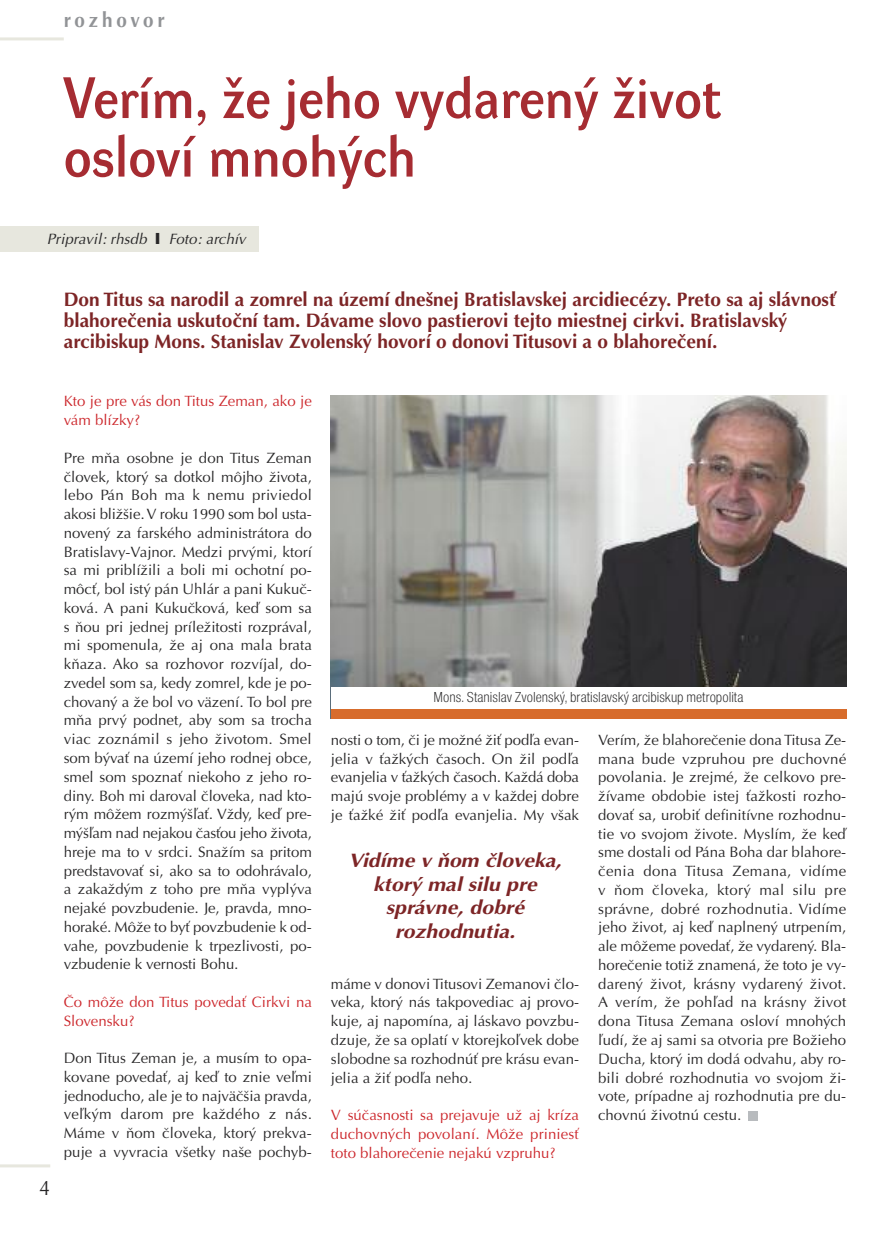
<style>
.page{position:relative;width:893px;height:1234px;background:#fff}
.page>*{position:absolute;margin:0;border:0;box-sizing:border-box;transform-origin:0 0}
.t1{font:700 57px/58.5px "Dyna Grotesk LE";color:#a62c32;scale:.9 1}
.t2{font:700 21px "Optima CE";letter-spacing:.2em;color:#919396;scale:.9 1}
.t3{font:21px "Optima CE";color:#272627;scale:.9 1}
.t4{font:700 19.5px/21px "Optima CE";color:#7d2526}
.t5{font:italic 700 19.5px/23.7px "Optima CE";color:#7d2526;text-align:center;scale:1.1 1}
.t6{font:15px/18.8px "Optima CE";color:#272627;text-align:justify}
.t7{font:15px/18.8px "Optima CE";color:#cc262b}
.t8{font:15px "Nimbus San DEE Ligh Cond";color:#272627}
.t9{font:italic 15px "Optima CE";letter-spacing:.01em;color:#272627}
</style>
<div class="page">
<hr style="left:0;top:1164px;width:50px;height:3px;background:#e7e7de">
<hr style="left:0;top:37px;width:64px;height:3px;background:#e7e7de">
<div style="left:0;top:226px;width:259px;height:26px;background:#e7e7de"></div>
<div style="left:748px;top:1111px;width:10px;height:9px;background:#b8bbbe"></div>
<img style="left:331px;top:395px;width:515px;height:292px">
<div style="left:331px;top:708px;width:515px;height:10px;background:#d76c2c"></div>
<h2 class="t2" style="left:64px;top:12px;width:114px">rozhovor</h2>
<h1 class="t1" style="left:64px;top:74px;width:732px">Verím, že jeho vydarený život osloví mnohých</h1>
<p class="t9" style="left:47px;top:233px;width:200px">Pripravil: rhsdb ❙ Foto: archív</p>
<p class="t4" style="left:64px;top:291px;width:774px">Don Titus sa narodil a zomrel na území dnešnej Bratislavskej arcidiecézy. Preto sa aj slávnosť blahorečenia uskutoční tam. Dávame slovo pastierovi tejto miestnej cirkvi. Bratislavský arcibiskup Mons. Stanislav Zvolenský hovorí o donovi Titusovi a o blahorečení.</p>
<h2 class="t3" style="left:40px;top:1180px;width:13px">4</h2>
<p class="t7" style="left:64px;top:393px;width:250px">Kto je pre vás don Titus Zeman, ako je vám blízky?</p>
<p class="t6" style="left:64px;top:449px;width:250px">Pre mňa osobne je don Titus Zeman človek, ktorý sa dotkol môjho života, lebo Pán Boh ma k nemu priviedol akosi bližšie.V roku 1990 som bol usta&shy;novený za farského administrátora do Bratislavy-Vajnor. Medzi prvými, ktorí sa mi priblížili a boli mi ochotní po&shy;môcť, bol istý pán Uhlár a pani Kukuč&shy;ková. A pani Kukučková, keď som sa s ňou pri jednej príležitosti rozprával, mi spomenula, že aj ona mala brata kňaza. Ako sa rozhovor rozvíjal, do&shy;zvedel som sa, kedy zomrel, kde je po&shy;chovaný a že bol vo väzení. To bol pre mňa prvý podnet, aby som sa trocha viac zoznámil s jeho životom. Smel som bývať na území jeho rodnej obce, smel som spoznať niekoho z jeho ro&shy;diny. Boh mi daroval človeka, nad kto&shy;rým môžem rozmýšľať. Vždy, keď pre&shy;mýšľam nad nejakou časťou jeho života, hreje ma to v srdci. Snažím sa pritom predstavovať si, ako sa to odohrávalo, a zakaždým z toho pre mňa vyplýva nejaké povzbudenie. Je, pravda, mno&shy;horaké. Môže to byť povzbudenie k od&shy;vahe, povzbudenie k trpezlivosti, po&shy;vzbudenie k vernosti Bohu.</p>
<p class="t7" style="left:64px;top:993px;width:250px">Čo môže don Titus povedať Cirkvi na<br>Slovensku?</p>
<p class="t6" style="left:64px;top:1049px;width:250px">Don Titus Zeman je, a musím to opa&shy;kovane povedať, aj keď to znie veľmi jednoducho, ale je to najväčšia pravda, veľkým darom pre každého z nás.<br>Máme v ňom človeka, ktorý prekva&shy;puje a vyvracia všetky naše pochyb-</p>
<p class="t8" style="left:434px;top:688px;width:311px">Mons. Stanislav Zvolenský, bratislavský arcibiskup metropolita</p>
<p class="t6" style="left:331px;top:731px;width:250px">nosti o tom, či je možné žiť podľa evan&shy;jelia v ťažkých časoch. On žil podľa evanjelia v ťažkých časoch. Každá doba majú svoje problémy a v každej dobre je ťažké žiť podľa evanjelia. My však</p>
<h3 class="t5" style="left:348px;top:850px;width:195px">Vidíme v ňom človeka, ktorý mal silu pre správne, dobré rozhodnutia.</h3>
<p class="t6" style="left:331px;top:975px;width:250px">máme v donovi Titusovi Zemanovi člo&shy;veka, ktorý nás takpovediac aj provo&shy;kuje, aj napomína, aj láskavo povzbu&shy;dzuje, že sa oplatí v ktorejkoľvek dobe slobodne sa rozhodnúť pre krásu evan&shy;jelia a žiť podľa neho.</p>
<p class="t7" style="left:331px;top:1106px;width:250px;text-align:justify">V súčasnosti sa prejavuje už aj kríza duchovných povolaní. Môže priniesť toto blahorečenie nejakú vzpruhu?</p>
<p class="t6" style="left:598px;top:731px;width:250px">Verím, že blahorečenie dona Titusa Ze&shy;mana bude vzpruhou pre duchovné povolania. Je zrejmé, že celkovo pre&shy;žívame obdobie istej ťažkosti rozho&shy;dovať sa, urobiť definitívne rozhodnu&shy;tie vo svojom živote. Myslím, že keď sme dostali od Pána Boha dar blahore&shy;čenia dona Titusa Zemana, vidíme v ňom človeka, ktorý mal silu pre správne, dobré rozhodnutia. Vidíme jeho život, aj keď naplnený utrpením, ale môžeme povedať, že vydarený. Bla&shy;horečenie totiž znamená, že toto je vy&shy;darený život, krásny vydarený život.<br>A verím, že pohľad na krásny život dona Titusa Zemana osloví mnohých ľudí, že aj sami sa otvoria pre Božieho Ducha, ktorý im dodá odvahu, aby ro&shy;bili dobré rozhodnutia vo svojom ži&shy;vote, prípadne aj rozhodnutia pre du&shy;chovnú životnú cestu.</p>
</div>
